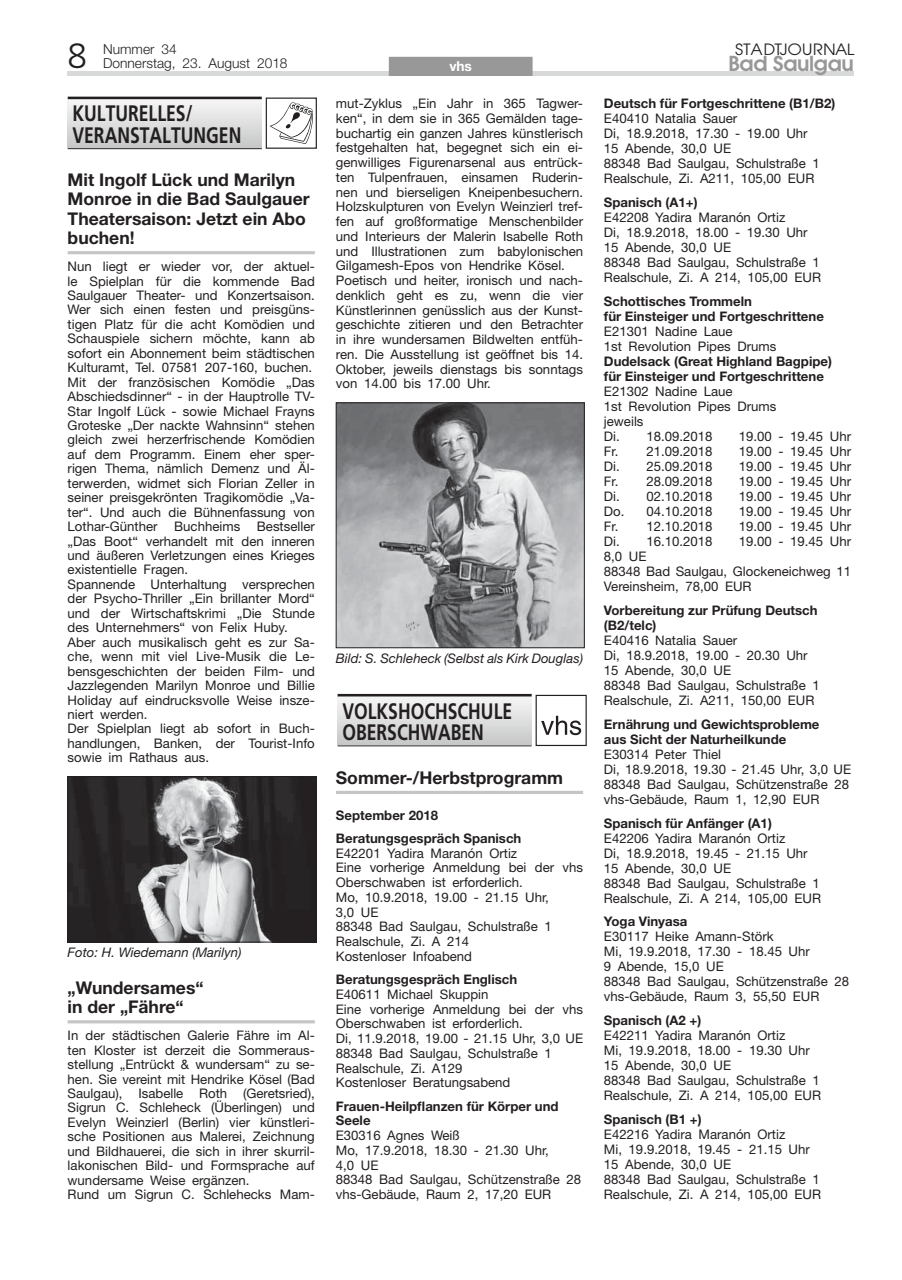
<style>
.page{position:relative;width:902px;height:1280px;background:#fff}
.page>*{position:absolute;margin:0;border:0;box-sizing:border-box;transform-origin:0 0}
.t1{font:300 35.1px "Frutiger";color:#231f20}
.t2{font:700 22.35px/21.8px "Frutiger";color:#231f20;scale:.78 1}
.t3{font:600 21.45px "Avant Garde Two BQ";letter-spacing:-.02em;color:#989898}
.t4{font:700 17.55px/19.2px "Helvetica Neue";color:#231f20}
.t5{font:16.35px "Avant Garde Two BQ";color:#231f20;scale:1.08 1}
.t6{font:300 13.65px/13.5px "Helvetica Neue";color:#231f20}
.t7{font:700 13.65px "Helvetica Neue";color:#fff}
.t8{font:13.2px/14.4px "Helvetica Neue";color:#231f20}
.t9{font:700 13.2px/15px "Helvetica Neue";color:#231f20}
.t10{font:italic 13.2px "Helvetica Neue";color:#231f20}
</style>
<div class="page">
<div style="left:68px;top:71px;width:785px;height:5px;background:#d8d9d9"></div>
<div style="left:389px;top:57px;width:143px;height:19px;background:#989898"></div>
<hr style="left:68px;top:251px;width:247px;height:3px;background:#c5c5c5">
<hr style="left:68px;top:1020px;width:247px;height:3px;background:#c5c5c5">
<div style="left:68px;top:99px;width:194px;height:49px;background:linear-gradient(to bottom,#f7f6f6,#c6c7c7)"></div>
<div style="left:266px;top:98px;width:51px;height:51px;border:1px solid #231f20"></div>
<svg style="left:269px;top:102px;width:44px;height:42px"></svg>
<hr style="left:68px;top:97px;width:194px;height:2px;background:#231f20">
<hr style="left:68px;top:148px;width:194px;height:1px;background:#231f20">
<img style="left:70px;top:778px;width:244px;height:162px">
<div style="left:68px;top:776px;width:248px;height:166px;border:1px solid #231f20"></div>
<hr style="left:336px;top:791px;width:247px;height:3px;background:#c5c5c5">
<img style="left:338px;top:405px;width:244px;height:241px">
<div style="left:336px;top:403px;width:248px;height:245px;border:1px solid #231f20"></div>
<div style="left:337px;top:696px;width:194px;height:49px;background:linear-gradient(to bottom,#f7f7f6,#c6c7c8)"></div>
<div style="left:535px;top:695px;width:51px;height:51px;border:1px solid #231f20"></div>
<svg style="left:541px;top:716px;width:40px;height:19px"></svg>
<hr style="left:337px;top:694px;width:194px;height:2px;background:#231f20">
<hr style="left:337px;top:745px;width:194px;height:1px;background:#231f20">
<h1 class="t1" style="left:68px;top:42px;width:21px">8</h1>
<p class="t6" style="left:103px;top:44px;width:186px">Nummer 34<br>Donnerstag, 23. August 2018</p>
<p class="t5" style="left:735px;top:43px;width:112px">STADTJOURNAL</p>
<p class="t7" style="left:449px;top:61px;width:24px">vhs</p>
<h3 class="t3" style="left:728px;top:55px;width:127px">Bad Saulgau</h3>
<h2 class="t2" style="left:72px;top:104px;width:218px">KULTURELLES/<br>VERANSTALTUNGEN</h2>
<h3 class="t4" style="left:68px;top:172px;width:243px">Mit Ingolf Lück und Marilyn<br>Monroe in die Bad Saulgauer<br>Theatersaison: Jetzt ein Abo buchen!</h3>
<p class="t8" style="left:68px;top:260px;width:249px">Nun liegt er wieder vor, der aktuel&shy;le Spielplan für die kommende Bad Saulgauer Theater- und Konzertsaison.<br>Wer sich einen festen und preisgüns&shy;tigen Platz für die acht Komödien und Schauspiele sichern möchte, kann ab sofort ein Abonnement beim städtischen Kulturamt, Tel. 07581 207-160, buchen.<br>Mit der französischen Komödie „Das Abschiedsdinner“ - in der Hauptrolle TV-Star Ingolf Lück - sowie Michael Frayns Groteske „Der nackte Wahnsinn“ stehen gleich zwei herzerfrischende Komödien auf dem Programm. Einem eher sper&shy;rigen Thema, nämlich Demenz und Äl&shy;terwerden, widmet sich Florian Zeller in seiner preisgekrönten Tragikomödie „Va&shy;ter“. Und auch die Bühnenfassung von Lothar-Günther</p>
<p class="t8" style="left:68px;top:520px;width:249px;text-indent:189px">Bestseller „Das Boot“ verhandelt mit den inneren und äußeren Verletzungen eines Krieges existentielle Fragen.<br>Spannende Unterhaltung versprechen der Psycho-Thriller „Ein brillanter Mord“ und der Wirtschaftskrimi „Die Stunde des Unternehmers“ von Felix Huby.<br>Aber auch musikalisch geht es zur Sa&shy;che, wenn mit viel Live-Musik die Le&shy;bensgeschichten der beiden Film- und Jazzlegenden Marilyn Monroe und Billie Holiday auf eindrucksvolle Weise insze&shy;niert werden.<br>Der Spielplan liegt ab sofort in Buch&shy;handlungen, Banken, der Tourist-Info sowie im Rathaus aus.</p>
<p class="t8" style="left:174px;top:520px;width:67px">Buchheims</p>
<p class="t10" style="left:68px;top:948px;width:175px">Foto: H. Wiedemann (Marilyn)</p>
<h3 class="t4" style="left:68px;top:979px;width:137px">„Wundersames“ in der „Fähre“</h3>
<p class="t8" style="left:68px;top:1029px;width:249px">In der städtischen Galerie Fähre im Al&shy;ten Kloster ist derzeit die Sommeraus&shy;stellung „Entrückt &amp; wundersam“ zu se&shy;hen. Sie vereint mit Hendrike Kösel (Bad Saulgau), Isabelle Roth (Geretsried), Sigrun C. Schleheck (Überlingen) und Evelyn Weinzierl (Berlin) vier künstleri&shy;sche Positionen aus Malerei, Zeichnung und Bildhauerei, die sich in ihrer skurril&shy;lakonischen Bild- und Formsprache auf wundersame Weise ergänzen.<br>Rund um Sigrun C. Schlehecks Mam-</p>
<p class="t8" style="left:336px;top:97px;width:249px">mut-Zyklus „Ein Jahr in 365 Tagwer&shy;ken“, in dem sie in 365 Gemälden tage&shy;buchartig ein ganzen Jahres künstlerisch festgehalten hat, begegnet sich ein ei&shy;genwilliges Figurenarsenal aus entrück&shy;ten Tulpenfrauen, einsamen Ruderin&shy;nen und bierseligen Kneipenbesuchern.<br>Holzskulpturen von Evelyn Weinzierl tref&shy;fen auf großformatige Menschenbilder und Interieurs der Malerin Isabelle Roth und Illustrationen zum babylonischen Gilgamesh-Epos von Hendrike Kösel.<br>Poetisch und heiter, ironisch und nach&shy;denklich geht es zu, wenn die vier Künstlerinnen genüsslich aus der Kunst&shy;geschichte zitieren und den Betrachter in ihre wundersamen Bildwelten entfüh&shy;ren. Die Ausstellung ist geöffnet bis 14.<br>Oktober, jeweils dienstags bis sonntags von 14.00 bis 17.00 Uhr.</p>
<p class="t10" style="left:336px;top:654px;width:249px">Bild: S. Schleheck (Selbst als Kirk Douglas)</p>
<h2 class="t2" style="left:342px;top:702px;width:219px">VOLKSHOCHSCHULE</h2>
<h2 class="t2" style="left:342px;top:723px;width:183px">OBERSCHWABEN</h2>
<h3 class="t4" style="left:336px;top:769px;width:229px">Sommer-/Herbstprogramm</h3>
<p class="t9" style="left:336px;top:804px;width:187px;line-height:23.2px">September 2018<br>Beratungsgespräch Spanisch</p>
<p class="t8" style="left:336px;top:847px;width:249px">E42201 Yadira Maranón Ortiz<br>Eine vorherige Anmeldung bei der vhs<br>Oberschwaben ist erforderlich.<br>Mo, 10.9.2018, 19.00 - 21.15 Uhr,<br>3,0 UE<br>88348 Bad Saulgau, Schulstraße 1<br>Realschule, Zi. A 214<br>Kostenloser Infoabend</p>
<p class="t9" style="left:336px;top:973px;width:183px">Beratungsgespräch Englisch</p>
<p class="t8" style="left:336px;top:988px;width:249px">E40611 Michael Skuppin<br>Eine vorherige Anmeldung bei der vhs<br>Oberschwaben ist erforderlich.<br>Di, 11.9.2018, 19.00 - 21.15 Uhr, 3,0 UE<br>88348 Bad Saulgau, Schulstraße 1<br>Realschule, Zi. A129<br>Kostenloser Beratungsabend</p>
<p class="t9" style="left:336px;top:1100px;width:224px">Frauen-Heilpflanzen für Körper und<br>Seele</p>
<p class="t8" style="left:336px;top:1129px;width:247px">E30316 Agnes Weiß<br>Mo, 17.9.2018, 18.30 - 21.30 Uhr,<br>4,0 UE<br>88348 Bad Saulgau, Schützenstraße 28 vhs-Gebäude, Raum 2, 17,20 EUR</p>
<p class="t9" style="left:604px;top:97px;width:233px">Deutsch für Fortgeschrittene (B1/B2)</p>
<p class="t8" style="left:604px;top:112px;width:217px;line-height:15px">E40410 Natalia Sauer<br>Di, 18.9.2018, 17.30 - 19.00 Uhr<br>15 Abende, 30,0 UE<br>88348 Bad Saulgau, Schulstraße 1<br>Realschule, Zi. A211, 105,00 EUR</p>
<p class="t9" style="left:604px;top:196px;width:95px">Spanisch (A1+)</p>
<p class="t8" style="left:604px;top:211px;width:218px;line-height:15px">E42208 Yadira Maranón Ortiz<br>Di, 18.9.2018, 18.00 - 19.30 Uhr<br>15 Abende, 30,0 UE<br>88348 Bad Saulgau, Schulstraße 1<br>Realschule, Zi. A 214, 105,00 EUR</p>
<p class="t9" style="left:604px;top:295px;width:221px">Schottisches Trommeln<br>für Einsteiger und Fortgeschrittene</p>
<p class="t8" style="left:604px;top:325px;width:174px;line-height:15px">E21301 Nadine Laue<br>1st Revolution Pipes Drums</p>
<p class="t9" style="left:604px;top:355px;width:229px">Dudelsack (Great Highland Bagpipe) für Einsteiger und Fortgeschrittene</p>
<p class="t8" style="left:604px;top:385px;width:174px;line-height:15px">E21302 Nadine Laue<br>1st Revolution Pipes Drums jeweils<br>Di. 18.09.2018</p>
<p class="t8" style="left:738px;top:430px;width:114px">19.00 - 19.45 Uhr</p>
<p class="t8" style="left:604px;top:445px;width:110px">Fr. 21.09.2018</p>
<p class="t8" style="left:738px;top:445px;width:114px">19.00 - 19.45 Uhr</p>
<p class="t8" style="left:604px;top:460px;width:110px">Di. 25.09.2018</p>
<p class="t8" style="left:738px;top:460px;width:114px">19.00 - 19.45 Uhr</p>
<p class="t8" style="left:604px;top:475px;width:110px">Fr. 28.09.2018</p>
<p class="t8" style="left:738px;top:475px;width:114px">19.00 - 19.45 Uhr</p>
<p class="t8" style="left:604px;top:490px;width:110px">Di. 02.10.2018</p>
<p class="t8" style="left:738px;top:490px;width:114px">19.00 - 19.45 Uhr</p>
<p class="t8" style="left:604px;top:506px;width:110px">Do. 04.10.2018</p>
<p class="t8" style="left:738px;top:506px;width:114px">19.00 - 19.45 Uhr</p>
<p class="t8" style="left:604px;top:521px;width:110px">Fr. 12.10.2018</p>
<p class="t8" style="left:738px;top:521px;width:114px">19.00 - 19.45 Uhr</p>
<p class="t8" style="left:604px;top:536px;width:110px">Di. 16.10.2018</p>
<p class="t8" style="left:738px;top:536px;width:114px">19.00 - 19.45 Uhr</p>
<p class="t8" style="left:604px;top:550px;width:249px;line-height:15px">8,0 UE<br>88348 Bad Saulgau, Glockeneichweg 11<br>Vereinsheim, 78,00 EUR</p>
<p class="t9" style="left:604px;top:604px;width:215px">Vorbereitung zur Prüfung Deutsch (B2/telc)</p>
<p class="t8" style="left:604px;top:634px;width:217px;line-height:15px">E40416 Natalia Sauer<br>Di, 18.9.2018, 19.00 - 20.30 Uhr<br>15 Abende, 30,0 UE<br>88348 Bad Saulgau, Schulstraße 1<br>Realschule, Zi. A211, 150,00 EUR</p>
<p class="t9" style="left:604px;top:718px;width:217px">Ernährung und Gewichtsprobleme aus Sicht der Naturheilkunde</p>
<p class="t8" style="left:604px;top:748px;width:249px;line-height:15px">E30314 Peter Thiel<br>Di, 18.9.2018, 19.30 - 21.45 Uhr, 3,0 UE<br>88348 Bad Saulgau, Schützenstraße 28 vhs-Gebäude, Raum 1, 12,90 EUR</p>
<p class="t9" style="left:604px;top:816px;width:169px">Spanisch für Anfänger (A1)</p>
<p class="t8" style="left:604px;top:832px;width:218px;line-height:15px">E42206 Yadira Maranón Ortiz<br>Di, 18.9.2018, 19.45 - 21.15 Uhr<br>15 Abende, 30,0 UE<br>88348 Bad Saulgau, Schulstraße 1<br>Realschule, Zi. A 214, 105,00 EUR</p>
<p class="t9" style="left:604px;top:915px;width:85px">Yoga Vinyasa</p>
<p class="t8" style="left:604px;top:930px;width:247px;line-height:15px">E30117 Heike Amann-Störk<br>Mi, 19.9.2018, 17.30 - 18.45 Uhr<br>9 Abende, 15,0 UE<br>88348 Bad Saulgau, Schützenstraße 28 vhs-Gebäude, Raum 3, 55,50 EUR</p>
<p class="t9" style="left:604px;top:1014px;width:99px">Spanisch (A2 +)</p>
<p class="t8" style="left:604px;top:1029px;width:218px;line-height:15px">E42211 Yadira Maranón Ortiz<br>Mi, 19.9.2018, 18.00 - 19.30 Uhr<br>15 Abende, 30,0 UE<br>88348 Bad Saulgau, Schulstraße 1<br>Realschule, Zi. A 214, 105,00 EUR</p>
<p class="t9" style="left:604px;top:1113px;width:99px">Spanisch (B1 +)</p>
<p class="t8" style="left:604px;top:1128px;width:218px;line-height:15px">E42216 Yadira Maranón Ortiz<br>Mi, 19.9.2018, 19.45 - 21.15 Uhr<br>15 Abende, 30,0 UE<br>88348 Bad Saulgau, Schulstraße 1<br>Realschule, Zi. A 214, 105,00 EUR</p>
</div>
